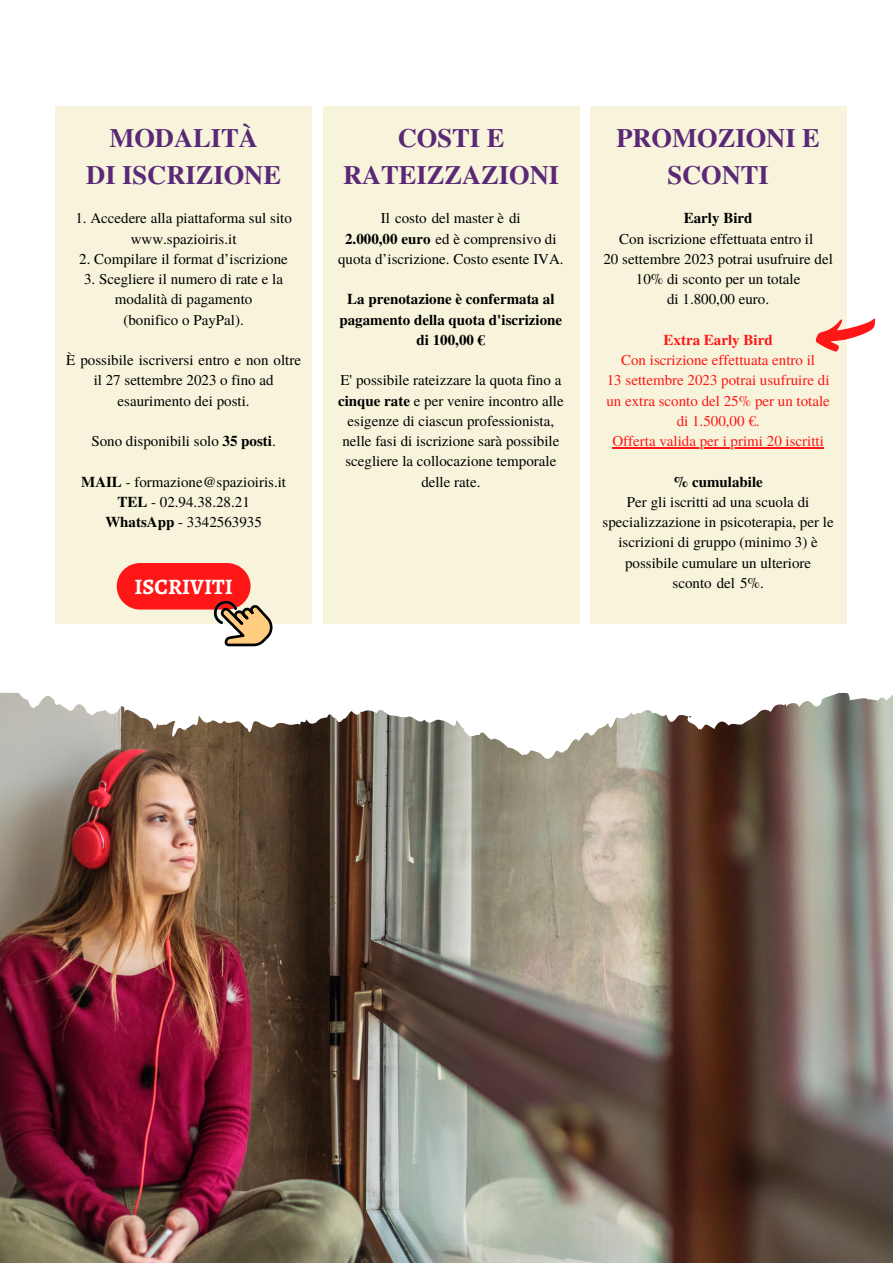
<style>
.page{position:relative;width:893px;height:1264px;background:#fff}
.page>*{position:absolute;margin:0;border:0;box-sizing:border-box;transform-origin:0 0}
.t1{font:700 26.4px/37px "Te X Gyre Termes";color:#592876;text-align:center}
.t2{font:700 22.05px "Alegreya SC";color:#fff}
.t3{font:15px/20.2px "Te X Gyre Termes";color:#000;text-align:center}
.t4{font:15px/20.2px "Te X Gyre Termes";color:#ff1616;text-align:center}
.t5{font:700 15px/20.2px "Te X Gyre Termes";color:#000;text-align:center}
.t6{font:700 15px "Te X Gyre Termes";color:#ff1616}
.s1{font-weight:700}
</style>
<div class="page">
<img style="left:0;top:762px;width:892px;height:500px">
<svg style="left:0;top:200px;width:892px;height:562px"></svg>
<div style="left:55px;top:106px;width:257px;height:518px;background:#f8f4dc"></div>
<div style="left:590px;top:106px;width:256px;height:518px;background:#f8f4dc"></div>
<hr style="left:612px;top:447px;width:211px;height:1px;background:#ff1616">
<div style="left:323px;top:106px;width:256px;height:518px;background:#f8f4dc"></div>
<svg style="left:815px;top:311px;width:65px;height:45px"></svg>
<div style="left:117px;top:563px;width:133px;height:46px;background:#ff1616;border-radius:23px"></div>
<svg style="left:213px;top:600px;width:60px;height:46px"></svg>
<p class="t1" style="left:109px;top:118px;width:150px">MODALITÀ</p>
<p class="t1" style="left:86px;top:155px;width:196px">DI ISCRIZIONE</p>
<p class="t3" style="left:75px;top:207px;width:218px">1. Accedere alla piattaforma sul sito www.spazioiris.it</p>
<p class="t3" style="left:79px;top:248px;width:210px">2. Compilare il format d’iscrizione</p>
<p class="t3" style="left:84px;top:268px;width:200px">3. Scegliere il numero di rate e la modalità di pagamento</p>
<p class="t3" style="left:123px;top:309px;width:122px">(bonifico o PayPal).</p>
<p class="t3" style="left:66px;top:349px;width:236px">È possibile iscriversi entro e non oltre il 27 settembre 2023 o fino ad esaurimento dei posti.</p>
<p class="t3" style="left:91px;top:430px;width:186px">Sono disponibili solo <span class="s1">35 posti</span>.</p>
<p class="t3" style="left:81px;top:470px;width:206px"><span class="s1">MAIL</span> - formazione@spazioiris.it</p>
<p class="t3" style="left:117px;top:491px;width:134px"><span class="s1">TEL</span> - 02.94.38.28.21</p>
<p class="t3" style="left:105px;top:511px;width:158px"><span class="s1">WhatsApp</span> - 3342563935</p>
<p class="t2" style="left:134px;top:571px;width:100px">ISCRIVITI</p>
<p class="t1" style="left:343px;top:118px;width:217px">COSTI E<br>RATEIZZAZIONI</p>
<p class="t1" style="left:616px;top:118px;width:205px">PROMOZIONI E<br>SCONTI</p>
<p class="t3" style="left:381px;top:207px;width:141px">Il costo del master è di</p>
<p class="t3" style="left:338px;top:228px;width:227px"><span class="s1">2.000,00 euro</span> ed è comprensivo di quota d’iscrizione. Costo esente IVA.</p>
<p class="t5" style="left:339px;top:288px;width:224px">La prenotazione è confermata al pagamento della quota d'iscrizione di 100,00 €</p>
<p class="t3" style="left:338px;top:369px;width:227px">E' possibile rateizzare la quota fino a <span class="s1">cinque rate</span> e per venire incontro alle esigenze di ciascun professionista, nelle fasi di iscrizione sarà possibile scegliere la collocazione temporale delle rate.</p>
<p class="t5" style="left:683px;top:207px;width:70px">Early Bird</p>
<p class="t3" style="left:619px;top:228px;width:195px">Con iscrizione effettuata entro il</p>
<p class="t3" style="left:603px;top:248px;width:231px">20 settembre 2023 potrai usufruire del<br>10% di sconto per un totale</p>
<p class="t3" style="left:667px;top:288px;width:103px">di 1.800,00 euro.</p>
<p class="t6" style="left:663px;top:328px;width:111px">Extra Early Bird</p>
<p class="t4" style="left:621px;top:349px;width:195px">Con iscrizione effettuata entro il</p>
<p class="t4" style="left:606px;top:369px;width:225px">13 settembre 2023 potrai usufruire di un extra sconto del 25% per un totale di 1.500,00 €.</p>
<p class="t4" style="left:612px;top:430px;width:213px">Offerta valida per i primi 20 iscritti</p>
<p class="t5" style="left:673px;top:470px;width:91px">% cumulabile</p>
<p class="t3" style="left:602px;top:491px;width:232px">Per gli iscritti ad una scuola di specializzazione in psicoterapia, per le iscrizioni di gruppo (minimo 3) è possibile cumulare un ulteriore<br>sconto del 5%.</p>
</div>
